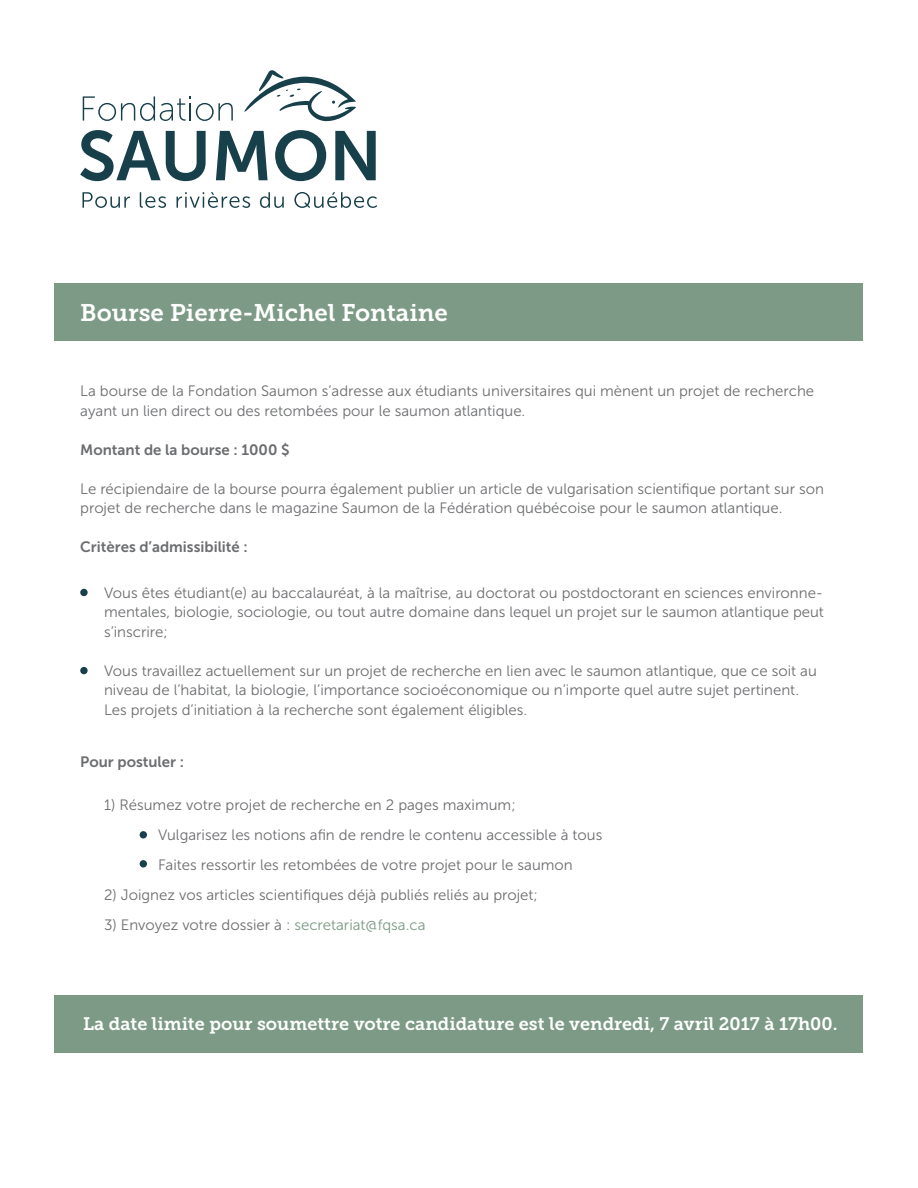
<style>
.page{position:relative;width:918px;height:1188px;background:#fff}
.page>*{position:absolute;margin:0;border:0;box-sizing:border-box;transform-origin:0 0}
.t1{font:24px "Museo Slab 700";color:#fff}
.t2{font:18px "Museo Slab 700";color:#fff}
.t3{font:15px/19.5px "Museo Sans 300";color:#6c6d70}
.t4{font:15px "Museo Sans 700";color:#6c6d70}
.s1{color:#7c9a85}
</style>
<div class="page">
<div style="left:54px;top:284px;width:808px;height:57px;background:#7c9a85"></div>
<div style="left:54px;top:995px;width:808px;height:57px;background:#7c9a85"></div>
<div style="left:80px;top:589px;width:8px;height:7px;background:#18404b;border-radius:50%"></div>
<div style="left:140px;top:831px;width:7px;height:8px;background:#18404b;border-radius:50%"></div>
<div style="left:80px;top:667px;width:8px;height:7px;background:#18404b;border-radius:50%"></div>
<div style="left:140px;top:860px;width:7px;height:8px;background:#18404b;border-radius:50%"></div>
<svg style="left:83px;top:96px;width:150px;height:25px"></svg>
<svg style="left:80px;top:130px;width:126px;height:51px"></svg>
<svg style="left:216px;top:131px;width:52px;height:49px"></svg>
<svg style="left:275px;top:130px;width:51px;height:51px"></svg>
<svg style="left:335px;top:131px;width:41px;height:49px"></svg>
<svg style="left:244px;top:70px;width:112px;height:52px"></svg>
<svg style="left:82px;top:192px;width:48px;height:16px"></svg>
<svg style="left:140px;top:192px;width:26px;height:16px"></svg>
<svg style="left:177px;top:192px;width:73px;height:16px"></svg>
<svg style="left:260px;top:192px;width:24px;height:16px"></svg>
<svg style="left:294px;top:192px;width:83px;height:16px"></svg>
<p class="t1" style="left:80px;top:299px;width:369px">Bourse Pierre-Michel Fontaine</p>
<p class="t3" style="left:80px;top:381px;width:735px">La bourse de la Fondation Saumon s’adresse aux étudiants universitaires qui mènent un projet de recherche ayant un lien direct ou des retombées pour le saumon atlantique.</p>
<p class="t4" style="left:80px;top:441px;width:211px">Montant de la bourse : 1000 $</p>
<p class="t3" style="left:80px;top:479px;width:745px">Le récipiendaire de la bourse pourra également publier un article de vulgarisation scientifique portant sur son projet de recherche dans le magazine Saumon de la Fédération québécoise pour le saumon atlantique.</p>
<p class="t4" style="left:80px;top:539px;width:169px">Critères d’admissibilité :</p>
<p class="t3" style="left:104px;top:583px;width:721px;text-align:justify">Vous êtes étudiant(e) au baccalauréat, à la maîtrise, au doctorat ou postdoctorant en sciences environne&shy;mentales, biologie, sociologie, ou tout autre domaine dans lequel un projet sur le saumon atlantique peut s’inscrire;</p>
<p class="t3" style="left:104px;top:661px;width:714px">Vous travaillez actuellement sur un projet de recherche en lien avec le saumon atlantique, que ce soit au niveau de l’habitat, la biologie, l’importance socioéconomique ou n’importe quel autre sujet pertinent.</p>
<p class="t3" style="left:104px;top:700px;width:425px">Les projets d’initiation à la recherche sont également éligibles.</p>
<p class="t4" style="left:80px;top:753px;width:105px">Pour postuler :</p>
<p class="t3" style="left:104px;top:795px;width:413px">1) Résumez votre projet de recherche en 2 pages maximum;</p>
<p class="t3" style="left:158px;top:825px;width:446px">Vulgarisez les notions afin de rendre le contenu accessible à tous</p>
<p class="t3" style="left:158px;top:855px;width:416px">Faites ressortir les retombées de votre projet pour le saumon</p>
<p class="t3" style="left:104px;top:885px;width:435px">2) Joignez vos articles scientifiques déjà publiés reliés au projet;</p>
<p class="t3" style="left:104px;top:915px;width:323px">3) Envoyez votre dossier à : <span class="s1">secretariat@fqsa.ca</span></p>
<p class="t2" style="left:83px;top:1014px;width:756px">La date limite pour soumettre votre candidature est le vendredi, 7 avril 2017 à 17h00.</p>
</div>
